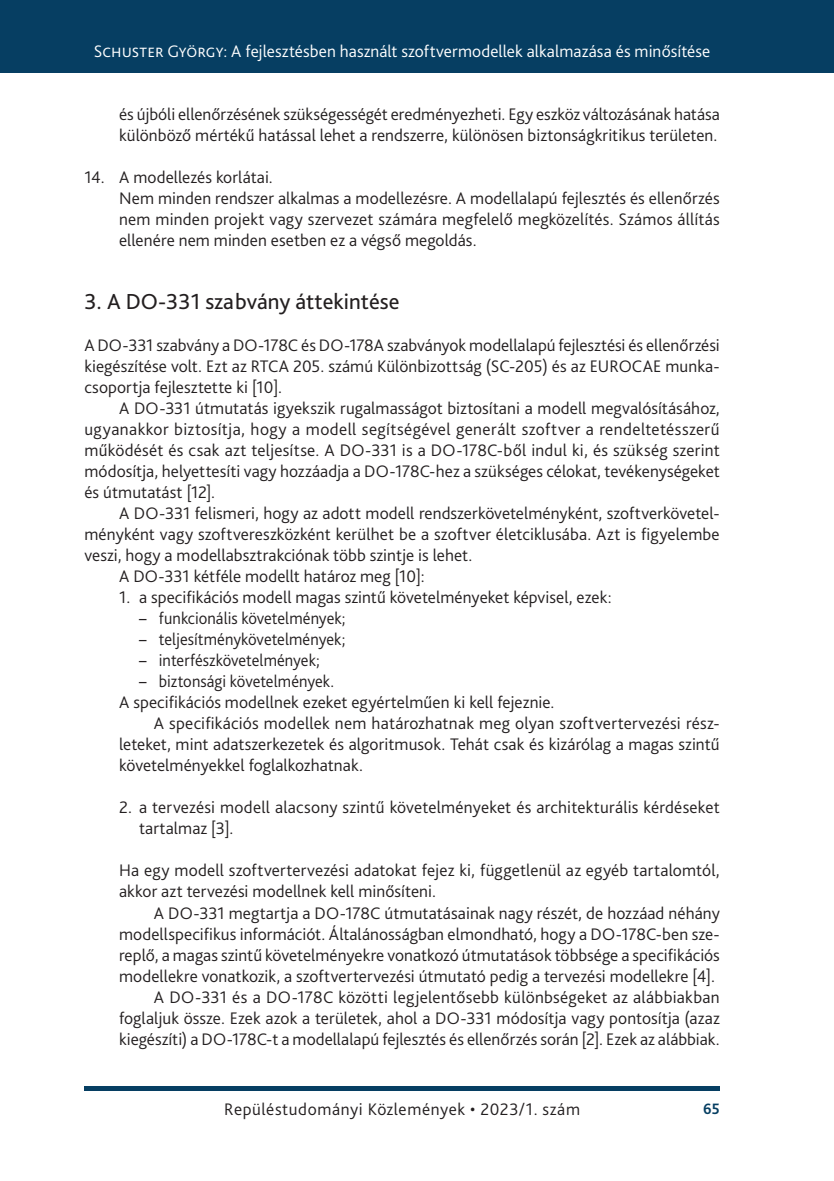
<style>
.page{position:relative;width:834px;height:1181px;background:#fff}
.page>*{position:absolute;margin:0;border:0;box-sizing:border-box;transform-origin:0 0}
._1_1__Head_bold_13{font:22.75px "Bliss Pro";color:#231f20}
._1__Body{font:300 17.5px/21px "Bliss Pro";letter-spacing:.005em;color:#231f20;text-align:justify}
._2__Body_1st_paragraph___1_sor_elötte{font:300 17.5px/21px "Bliss Pro";letter-spacing:.005em;color:#231f20}
._2__Body_1st_paragraph{font:300 17.5px/21px "Bliss Pro";color:#231f20;text-align:justify}
.Bullett_üres{font:300 17.5px/21px "Bliss Pro";color:#231f20}
._1__Body-2{font:300 17.5px "Bliss Pro";letter-spacing:.005em;color:#231f20;scale:.95 1}
.t1{font:300 17.5px "Bliss Pro";letter-spacing:.005em;color:#fff}
.t2{font:700 15.75px "Bliss Pro";color:#063e62;scale:.95 1}
.s1{font-weight:400}
</style>
<div class="page">
<div style="left:0;top:0;width:833px;height:73px;background:#063e62"></div>
<div style="left:84px;top:1086px;width:635px;height:5px;background:#063e62"></div>
<p class="t1" style="left:94px;top:41px;width:618px">Schuster György: A fejlesztésben használt szoftvermodellek alkalmazása és minősítése</p>
<p class="_2__Body_1st_paragraph___1_sor_elötte" style="left:119px;top:103px;width:602px">és újbóli ellenőrzésének szükségességét eredményezheti. Egy eszköz változásának hatása különböző mértékű hatással lehet a rendszerre, különösen biztonságkritikus területen.</p>
<p class="_2__Body_1st_paragraph___1_sor_elötte" style="left:84px;top:166px;width:190px">14. A modellezés korlátai.</p>
<p class="_2__Body_1st_paragraph___1_sor_elötte" style="left:119px;top:187px;width:602px;text-align:justify">Nem minden rendszer alkalmas a modellezésre. A modellalapú fejlesztés és ellenőrzés nem minden projekt vagy szervezet számára megfelelő megközelítés. Számos állítás ellenére nem minden esetben ez a végső megoldás.</p>
<p class="_1_1__Head_bold_13" style="left:84px;top:288px;width:316px">3. A DO-331 szabvány áttekintése</p>
<p class="_2__Body_1st_paragraph" style="left:84px;top:334px;width:636px">A DO-331 szabvány a DO-178C és DO-178A szabványok modellalapú fejlesztési és ellenőrzési kiegészítése volt. Ezt az RTCA 205. számú Különbizottság (SC-205) és az EUROCAE munka&shy;csoportja fejlesztette ki [10].</p>
<p class="_1__Body" style="left:84px;top:397px;width:636px;text-indent:35px">A DO-331 útmutatás igyekszik rugalmasságot biztosítani a modell megvalósításához, ugyanakkor biztosítja, hogy a modell segítségével generált szoftver a rendeltetésszerű működését és csak azt teljesítse. A DO-331 is a DO-178C-ből indul ki, és szükség szerint módosítja, helyettesíti vagy hozzáadja a DO-178C-hez a szükséges célokat, tevékenységeket és útmutatást [12].</p>
<p class="_1__Body" style="left:84px;top:502px;width:636px;text-indent:35px">A DO-331 felismeri, hogy az adott modell rendszerkövetelményként, szoftverkövetel&shy;ményként vagy szoftvereszközként kerülhet be a szoftver életciklusába. Azt is figyelembe veszi, hogy a modellabsztrakciónak több szintje is lehet.</p>
<p class="_1__Body" style="left:119px;top:565px;width:307px">A DO-331 kétféle modellt határoz meg [10]:</p>
<p class="Bullett_üres" style="left:119px;top:586px;width:494px">1. a specifikációs modell magas szintű követelményeket képvisel, ezek:</p>
<p class="_1__Body-2" style="left:139px;top:608px;width:219px"><span class="s1">–</span> funkcionális követelmények;</p>
<p class="_1__Body-2" style="left:139px;top:629px;width:219px"><span class="s1">–</span> teljesítménykövetelmények;</p>
<p class="_1__Body-2" style="left:139px;top:650px;width:192px"><span class="s1">–</span> interfészkövetelmények;</p>
<p class="_1__Body-2" style="left:139px;top:671px;width:207px"><span class="s1">–</span> biztonsági követelmények.</p>
<p class="_2__Body_1st_paragraph___1_sor_elötte" style="left:119px;top:691px;width:437px">A specifikációs modellnek ezeket egyértelműen ki kell fejeznie.</p>
<p class="_1__Body" style="left:119px;top:712px;width:602px;text-indent:35px">A specifikációs modellek nem határozhatnak meg olyan szoftvertervezési rész&shy;leteket, mint adatszerkezetek és algoritmusok. Tehát csak és kizárólag a magas szintű követelményekkel foglalkozhatnak.</p>
<p class="Bullett_üres" style="left:139px;top:796px;width:582px;text-indent:-20px">2. a tervezési modell alacsony szintű követelményeket és architekturális kérdéseket tartalmaz [3].</p>
<p class="_2__Body_1st_paragraph___1_sor_elötte" style="left:119px;top:859px;width:602px">Ha egy modell szoftvertervezési adatokat fejez ki, függetlenül az egyéb tartalomtól, akkor azt tervezési modellnek kell minősíteni.</p>
<p class="_1__Body" style="left:119px;top:901px;width:602px;text-indent:35px">A DO-331 megtartja a DO-178C útmutatásainak nagy részét, de hozzáad néhány modellspecifikus információt. Általánosságban elmondható, hogy a DO-178C-ben sze&shy;replő, a magas szintű követelményekre vonatkozó útmutatások többsége a specifikációs modellekre vonatkozik, a szoftvertervezési útmutató pedig a tervezési modellekre [4].</p>
<p class="_1__Body" style="left:119px;top:985px;width:602px;text-indent:35px">A DO-331 és a DO-178C közötti legjelentősebb különbségeket az alábbiakban foglaljuk össze. Ezek azok a területek, ahol a DO-331 módosítja vagy pontosítja (azaz kiegészíti) a DO-178C-t a modellalapú fejlesztés és ellenőrzés során [2]. Ezek az alábbiak.</p>
<p class="_1__Body" style="left:224px;top:1098px;width:357px">Repüléstudományi Közlemények • 2023/1. szám</p>
<p class="t2" style="left:703px;top:1099px;width:19px">65</p>
</div>
